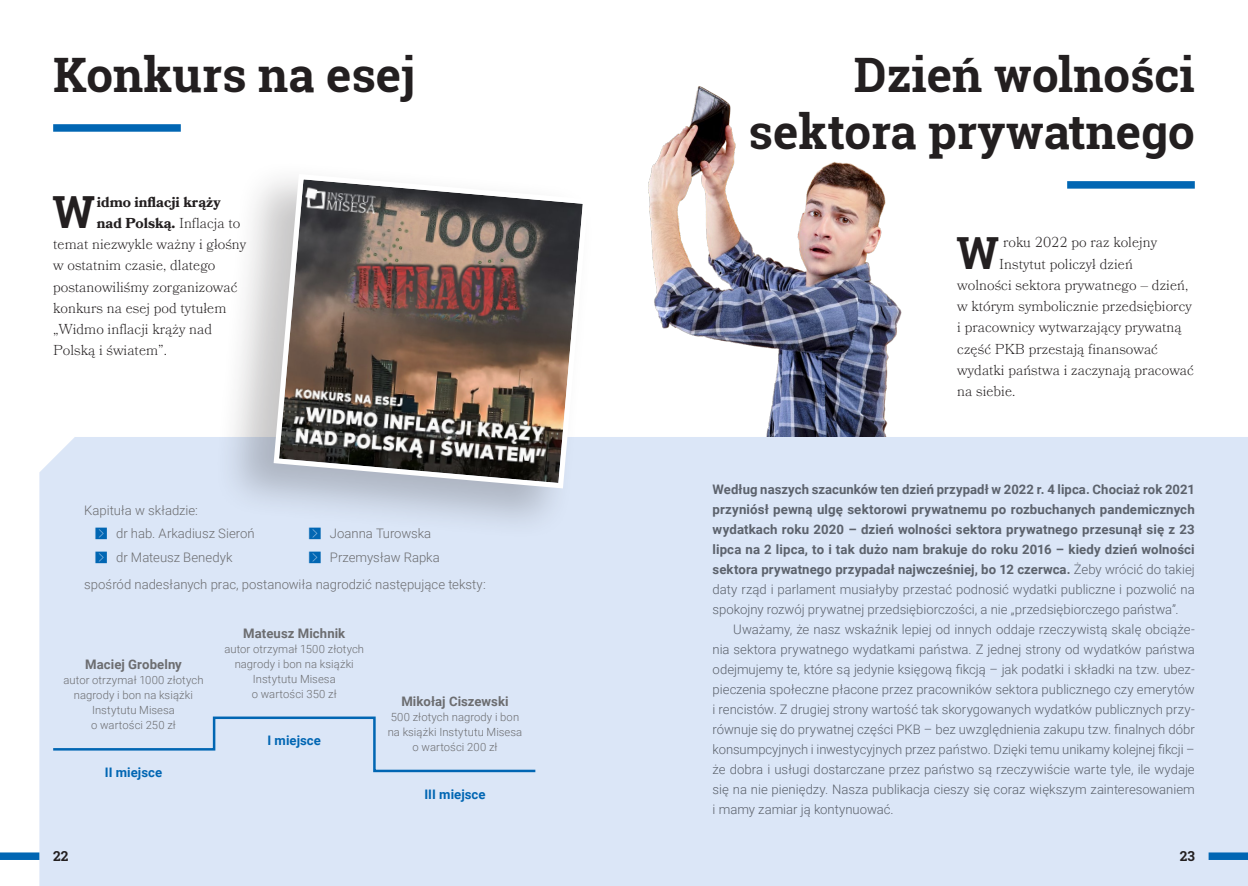
<style>
.page{position:relative;width:1248px;height:886px;background:#fff}
.page>*{position:absolute;margin:0;border:0;box-sizing:border-box;transform-origin:0 0}
.Title_Page{font:700 47.5px/57px "Roboto Slab";color:#231f20;text-align:right}
.Feature{font:700 44.25px "Roboto Slab";color:#231f20}
.Feature-2{font:300 14.38px "Bookmania";color:#231f20}
.Feature-3{font:700 14.38px "Bookmania";color:#231f20}
.t1{font:700 13.75px "Roboto Slab";color:#231f20}
.TG{font:300 13.12px/20px "Roboto";color:#6c6d70;text-align:justify}
.TG-2{font:700 13.12px/20px "Roboto";letter-spacing:.005em;color:#6c6d70;text-align:justify}
.TG-3{font:700 13.12px "Roboto";letter-spacing:.005em;color:#0166b3}
.TG-4{font:300 11.25px/15px "Roboto";letter-spacing:.005em;color:#6c6d70;text-align:center}
.s1{font-weight:300}
</style>
<div class="page">
<div style="left:39px;top:437px;width:1208px;height:449px;background:#dbe6f7"></div>
<div style="left:53px;top:124px;width:128px;height:8px;background:#0166b3"></div>
<div style="left:1067px;top:181px;width:127px;height:8px;background:#0166b3"></div>
<img style="left:648px;top:86px;width:254px;height:351px">
<div style="left:213px;top:159px;width:383px;height:383px;background:#231f20;opacity:.25"></div>
<img style="left:271px;top:171px;width:320px;height:320px">
<svg style="left:51px;top:715px;width:487px;height:58px;background:#d0dff3"></svg>
<div style="left:0;top:852px;width:39px;height:8px;background:#0166b3"></div>
<div style="left:1208px;top:852px;width:39px;height:8px;background:#0166b3"></div>
<svg style="left:96px;top:528px;width:11px;height:12px"></svg>
<svg style="left:96px;top:551px;width:11px;height:12px"></svg>
<svg style="left:309px;top:528px;width:12px;height:12px"></svg>
<svg style="left:309px;top:551px;width:12px;height:12px"></svg>
<p class="Title_Page" style="left:53px;top:46px;width:363px">Konkurs na esej</p>
<p class="Feature" style="left:53px;top:181px;width:44px">W</p>
<p class="Feature-3" style="left:97px;top:193px;width:125px">idmo inflacji krąży</p>
<p class="Feature-3" style="left:97px;top:214px;width:145px">nad Polską. <span class="s1">Inflacja to</span></p>
<p class="Feature-2" style="left:53px;top:236px;width:194px">temat niezwykle ważny i głośny</p>
<p class="Feature-2" style="left:53px;top:257px;width:164px">w ostatnim czasie, dlatego</p>
<p class="Feature-2" style="left:53px;top:278px;width:186px">postanowiliśmy zorganizować</p>
<p class="Feature-2" style="left:53px;top:299px;width:175px">konkurs na esej pod tytułem</p>
<p class="Feature-2" style="left:53px;top:321px;width:160px">„Widmo inflacji krąży nad</p>
<p class="Feature-2" style="left:53px;top:342px;width:115px">Polską i światem”.</p>
<p class="TG" style="left:84px;top:500px;width:115px">Kapituła w składzie:</p>
<p class="TG" style="left:116px;top:523px;width:140px">dr hab. Arkadiusz Sieroń</p>
<p class="TG" style="left:116px;top:547px;width:118px">dr Mateusz Benedyk</p>
<p class="TG" style="left:330px;top:523px;width:103px">Joanna Turowska</p>
<p class="TG" style="left:330px;top:547px;width:111px">Przemysław Rapka</p>
<p class="TG" style="left:84px;top:574px;width:403px">spośród nadesłanych prac, postanowiła nagrodzić następujące teksty:</p>
<p class="TG-2" style="left:85px;top:654px;width:98px">Maciej Grobelny</p>
<p class="TG-4" style="left:64px;top:672px;width:141px">autor otrzymał 1000 złotych nagrody i bon na książki<br>Instytutu Misesa<br>o wartości 250 zł</p>
<p class="TG-3" style="left:105px;top:763px;width:59px">II miejsce</p>
<p class="TG-2" style="left:243px;top:622px;width:104px">Mateusz Michnik</p>
<p class="TG-4" style="left:224px;top:641px;width:141px">autor otrzymał 1500 złotych nagrody i bon na książki<br>Instytutu Misesa<br>o wartości 350 zł</p>
<p class="TG-3" style="left:267px;top:731px;width:55px">I miejsce</p>
<p class="TG-2" style="left:401px;top:690px;width:109px">Mikołaj Ciszewski</p>
<p class="TG-4" style="left:387px;top:709px;width:136px">500 złotych nagrody i bon na książki Instytutu Misesa o wartości 200 zł</p>
<p class="TG-3" style="left:424px;top:784px;width:63px">III miejsce</p>
<p class="Title_Page" style="left:748px;top:46px;width:447px">Dzień wolności sektora prywatnego</p>
<p class="Feature" style="left:956px;top:222px;width:44px">W</p>
<p class="Feature-2" style="left:1002px;top:234px;width:156px">roku 2022 po raz kolejny</p>
<p class="Feature-2" style="left:999px;top:255px;width:135px">Instytut policzył dzień</p>
<p class="Feature-2" style="left:957px;top:276px;width:233px">wolności sektora prywatnego – dzień,</p>
<p class="Feature-2" style="left:957px;top:298px;width:236px">w którym symbolicznie przedsiębiorcy</p>
<p class="Feature-2" style="left:957px;top:319px;width:226px">i pracownicy wytwarzający prywatną</p>
<p class="Feature-2" style="left:957px;top:340px;width:202px">część PKB przestają finansować</p>
<p class="Feature-2" style="left:957px;top:361px;width:238px">wydatki państwa i zaczynają pracować</p>
<p class="Feature-2" style="left:957px;top:383px;width:60px">na siebie.</p>
<p class="TG-2" style="left:712px;top:479px;width:483px">Według naszych szacunków ten dzień przypadł w 2022 r. 4 lipca. Chociaż rok 2021 przyniósł pewną ulgę sektorowi prywatnemu po rozbuchanych pandemicznych wydatkach roku 2020 – dzień wolności sektora prywatnego przesunął się z 23 lipca na 2 lipca, to i tak dużo nam brakuje do roku 2016 – kiedy dzień wolności sektora prywatnego przypadał najwcześniej, bo 12 czerwca. <span class="s1">Żeby wrócić do takiej daty rząd i parlament musiałyby przestać podnosić wydatki publiczne i pozwolić na spokojny rozwój prywatnej przedsiębiorczości, a nie „przedsiębiorczego państwa”.</span></p>
<p class="TG" style="left:712px;top:619px;width:483px;text-indent:21px">Uważamy, że nasz wskaźnik lepiej od innych oddaje rzeczywistą skalę obciąże&shy;nia sektora prywatnego wydatkami państwa. Z jednej strony od wydatków państwa odejmujemy te, które są jedynie księgową fikcją – jak podatki i składki na tzw. ubez&shy;pieczenia społeczne płacone przez pracowników sektora publicznego czy emerytów i rencistów. Z drugiej strony wartość tak skorygowanych wydatków publicznych przy&shy;równuje się do prywatnej części PKB – bez uwzględnienia zakupu tzw. finalnych dóbr konsumpcyjnych i inwestycyjnych przez państwo. Dzięki temu unikamy kolejnej fikcji – że dobra i usługi dostarczane przez państwo są rzeczywiście warte tyle, ile wydaje się na nie pieniędzy. Nasza publikacja cieszy się coraz większym zainteresowaniem i mamy zamiar ją kontynuować.</p>
<p class="t1" style="left:53px;top:847px;width:17px">22</p>
<p class="t1" style="left:1179px;top:847px;width:17px">23</p>
</div>
